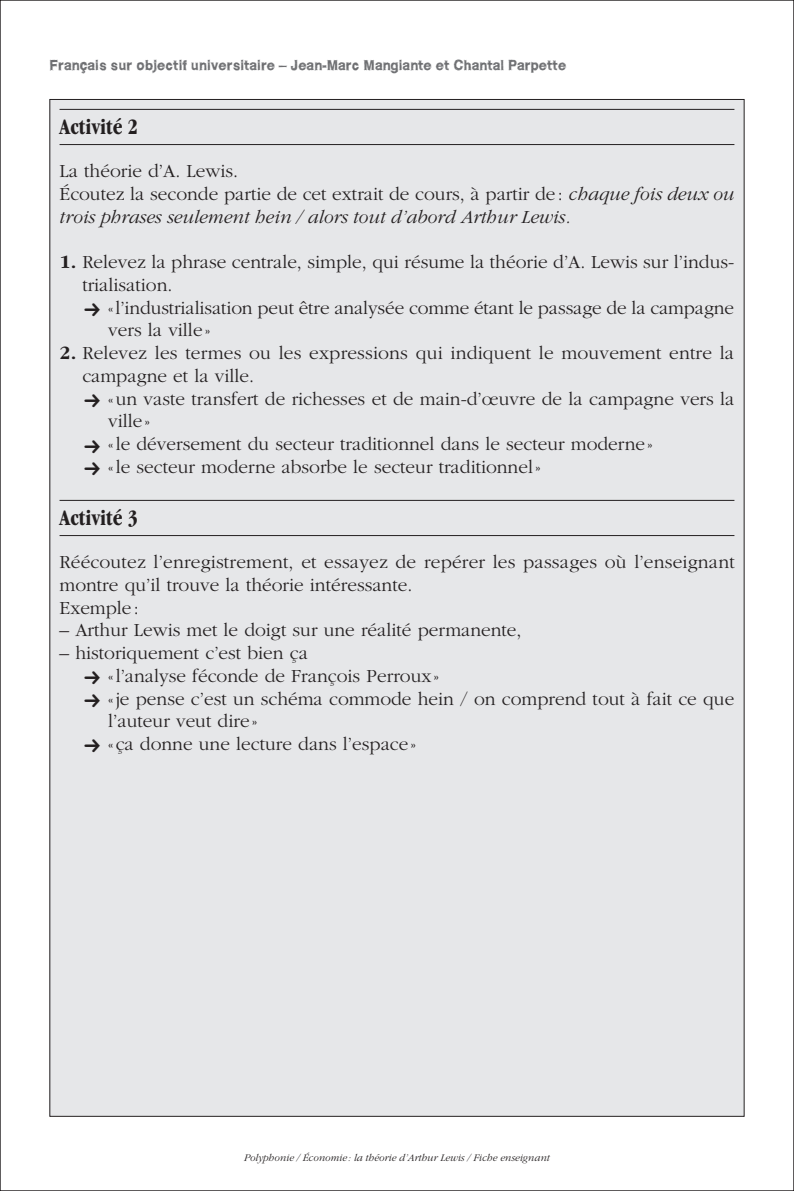
<style>
.page{position:relative;width:794px;height:1191px;background:#fff}
.page>*{position:absolute;margin:0;border:0;box-sizing:border-box;transform-origin:0 0}
.t1{font:700 condensed 22.75px "Garamond IT Cby BT";color:#231f20}
.t2{font:300 19.25px/22.8px "Garamond";color:#231f20}
.t3{font:700 14px "WCROUGHTRAD Bta";color:#6c6d70}
.t4{font:italic 300 10.5px "Garamond";color:#231f20}
.s1{font-style:italic}
.s2{font-family:"Garamond IT Cby BT";font-weight:700}
</style>
<div class="page">
<div style="left:50px;top:99px;width:694px;height:1017px;background:#e6e7e9"></div>
<hr style="left:60px;top:109px;width:674px;height:1px;background:#231f20">
<hr style="left:60px;top:144px;width:674px;height:1px;background:#231f20">
<hr style="left:60px;top:500px;width:674px;height:1px;background:#231f20">
<hr style="left:60px;top:535px;width:674px;height:1px;background:#231f20">
<p class="t3" style="left:50px;top:57px;width:518px">Français sur objectif universitaire – Jean-Marc Mangiante et Chantal Parpette</p>
<p class="t1" style="left:60px;top:114px;width:80px">Activité 2</p>
<p class="t2" style="left:60px;top:160px;width:676px">La théorie d’A. Lewis.<br>Écoutez la seconde partie de cet extrait de cours, à partir de : <span class="s1">chaque fois deux ou trois phrases seulement hein / alors tout d’abord Arthur Lewis.</span></p>
<p class="t2" style="left:82px;top:251px;width:653px;text-indent:-23px"><span class="s2">1.</span> Relevez la phrase centrale, simple, qui résume la théorie d’A. Lewis sur l’indus&shy;trialisation.</p>
<p class="t2" style="left:108px;top:296px;width:627px">«l’industrialisation peut être analysée comme étant le passage de la campagne vers la ville »</p>
<p class="t2" style="left:82px;top:342px;width:653px;text-indent:-23px"><span class="s2">2.</span> Relevez les termes ou les expressions qui indiquent le mouvement entre la campagne et la ville.</p>
<p class="t2" style="left:108px;top:387px;width:628px">«un vaste transfert de richesses et de main-d’œuvre de la campagne vers la ville »<br>«le déversement du secteur traditionnel dans le secteur moderne »<br>«le secteur moderne absorbe le secteur traditionnel»</p>
<p class="t1" style="left:60px;top:504px;width:80px">Activité 3</p>
<p class="t2" style="left:60px;top:551px;width:676px">Réécoutez l’enregistrement, et essayez de repérer les passages où l’enseignant montre qu’il trouve la théorie intéressante.<br>Exemple:</p>
<p class="t2" style="left:60px;top:619px;width:463px">– Arthur Lewis met le doigt sur une réalité permanente,</p>
<p class="t2" style="left:108px;top:642px;width:627px;text-indent:-49px">– historiquement c’est bien ça<br>«l’analyse féconde de François Perroux»<br>«je pense c’est un schéma commode hein / on comprend tout à fait ce que l’auteur veut dire»<br>« ça donne une lecture dans l’espace »</p>
<p class="t4" style="left:244px;top:1152px;width:307px">Polyphonie / Économie : la théorie d’Arthur Lewis / Fiche enseignant</p>
</div>
